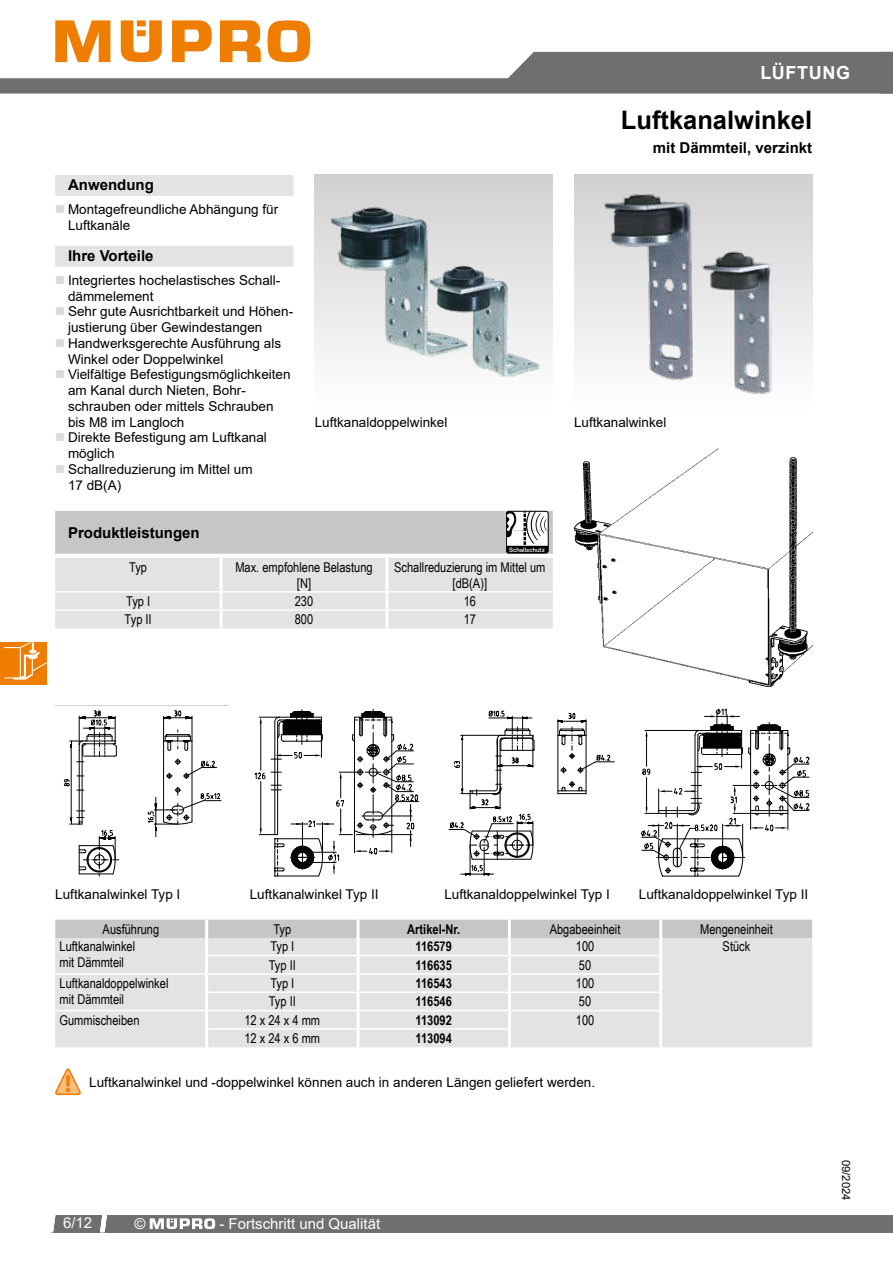
<style>
.page{position:relative;width:893px;height:1263px;background:#fff}
.page>*{position:absolute;margin:0;border:0;box-sizing:border-box;transform-origin:0 0}
.t1{font:700 25.5px "Arial";color:#000}
.t2{font:700 24.6px "Myriad";color:#ef7d00}
.t3{font:700 18px "Arial";letter-spacing:.035em;color:#fff}
.t4{font:700 15px "Arial";color:#000}
.t5{font:15px "Arial";color:#fff}
.t6{font:13.5px/15.8px "Arial";color:#000}
.t7{font:13.5px/15.8px "Arial Narrow";color:#000}
.t8{font:700 13.5px "Arial Narrow";color:#000}
.t9{font:11.25px "Arial";color:#000}
.t10{font:500 6px "Helvetica Neue";color:#fff}
</style>
<div class="page">
<svg style="left:0;top:20px;width:893px;height:74px"></svg>
<div style="left:51px;top:1215px;width:842px;height:17px;background:#706f6f"></div>
<svg style="left:51px;top:1215px;width:4px;height:17px"></svg>
<svg style="left:100px;top:1215px;width:7px;height:17px"></svg>
<svg style="left:150px;top:1218px;width:65px;height:11px"></svg>
<svg style="left:55px;top:1068px;width:26px;height:28px"></svg>
<div style="left:55px;top:920px;width:757px;height:18px;background:#c6c6c6"></div>
<div style="left:55px;top:938px;width:757px;height:109px;background:#e3e3e3"></div>
<hr style="left:205px;top:920px;width:3px;height:18px;background:#fff">
<hr style="left:357px;top:920px;width:3px;height:18px;background:#fff">
<hr style="left:508px;top:920px;width:3px;height:18px;background:#fff">
<hr style="left:659px;top:920px;width:3px;height:18px;background:#fff">
<hr style="left:205px;top:938px;width:3px;height:17px;background:#fff">
<hr style="left:357px;top:938px;width:3px;height:17px;background:#fff">
<hr style="left:508px;top:938px;width:3px;height:17px;background:#fff">
<hr style="left:659px;top:938px;width:3px;height:17px;background:#fff">
<hr style="left:205px;top:955px;width:3px;height:18px;background:#fff">
<hr style="left:357px;top:956px;width:3px;height:17px;background:#fff">
<hr style="left:508px;top:956px;width:3px;height:17px;background:#fff">
<hr style="left:659px;top:955px;width:3px;height:19px;background:#fff">
<hr style="left:205px;top:975px;width:3px;height:17px;background:#fff">
<hr style="left:357px;top:975px;width:3px;height:16px;background:#fff">
<hr style="left:508px;top:975px;width:3px;height:16px;background:#fff">
<hr style="left:659px;top:974px;width:3px;height:18px;background:#fff">
<hr style="left:205px;top:992px;width:3px;height:18px;background:#fff">
<hr style="left:357px;top:993px;width:3px;height:17px;background:#fff">
<hr style="left:508px;top:993px;width:3px;height:17px;background:#fff">
<hr style="left:659px;top:992px;width:3px;height:18px;background:#fff">
<hr style="left:205px;top:1011px;width:3px;height:18px;background:#fff">
<hr style="left:357px;top:1011px;width:3px;height:17px;background:#fff">
<hr style="left:508px;top:1011px;width:3px;height:18px;background:#fff">
<hr style="left:659px;top:1010px;width:3px;height:19px;background:#fff">
<hr style="left:205px;top:1029px;width:3px;height:18px;background:#fff">
<hr style="left:357px;top:1030px;width:3px;height:17px;background:#fff">
<hr style="left:508px;top:1029px;width:3px;height:18px;background:#fff">
<hr style="left:659px;top:1029px;width:3px;height:18px;background:#fff">
<hr style="left:208px;top:955px;width:150px;height:1px;background:#fff">
<hr style="left:358px;top:955px;width:151px;height:1px;background:#fff">
<hr style="left:509px;top:955px;width:150px;height:1px;background:#fff">
<hr style="left:55px;top:973px;width:152px;height:2px;background:#fff">
<hr style="left:207px;top:973px;width:151px;height:2px;background:#fff">
<hr style="left:358px;top:973px;width:151px;height:2px;background:#fff">
<hr style="left:509px;top:973px;width:150px;height:2px;background:#fff">
<hr style="left:208px;top:991px;width:150px;height:2px;background:#fff">
<hr style="left:358px;top:991px;width:151px;height:2px;background:#fff">
<hr style="left:509px;top:991px;width:150px;height:2px;background:#fff">
<hr style="left:55px;top:1010px;width:152px;height:1px;background:#fff">
<hr style="left:207px;top:1010px;width:151px;height:1px;background:#fff">
<hr style="left:358px;top:1010px;width:151px;height:1px;background:#fff">
<hr style="left:509px;top:1010px;width:150px;height:1px;background:#fff">
<hr style="left:208px;top:1028px;width:150px;height:2px;background:#fff">
<hr style="left:358px;top:1028px;width:150px;height:2px;background:#fff">
<div style="left:55px;top:175px;width:238px;height:21px;background:#e3e3e3"></div>
<div style="left:55px;top:246px;width:238px;height:21px;background:#e3e3e3"></div>
<svg style="left:55px;top:511px;width:498px;height:117px;background:#d7d7d7"></svg>
<hr style="left:220px;top:558px;width:3px;height:33px;background:#fff">
<hr style="left:385px;top:558px;width:3px;height:33px;background:#fff">
<hr style="left:220px;top:593px;width:3px;height:16px;background:#fff">
<hr style="left:385px;top:593px;width:3px;height:16px;background:#fff">
<hr style="left:220px;top:611px;width:3px;height:17px;background:#fff">
<hr style="left:385px;top:611px;width:3px;height:17px;background:#fff">
<hr style="left:55px;top:591px;width:166px;height:2px;background:#fff">
<hr style="left:221px;top:591px;width:166px;height:2px;background:#fff">
<hr style="left:387px;top:591px;width:166px;height:2px;background:#fff">
<hr style="left:55px;top:609px;width:166px;height:2px;background:#fff">
<hr style="left:221px;top:609px;width:166px;height:2px;background:#fff">
<hr style="left:387px;top:609px;width:166px;height:2px;background:#fff">
<img style="left:574px;top:175px;width:238px;height:220px">
<img style="left:315px;top:175px;width:238px;height:203px">
<img style="left:574px;top:448px;width:238px;height:238px">
<svg style="left:64px;top:710px;width:157px;height:166px"></svg>
<svg style="left:254px;top:709px;width:165px;height:168px"></svg>
<svg style="left:449px;top:710px;width:165px;height:166px"></svg>
<svg style="left:641px;top:708px;width:168px;height:169px"></svg>
<div style="left:0;top:642px;width:47px;height:43px;background:#ef7d00"></div>
<svg style="left:4px;top:642px;width:43px;height:38px"></svg>
<h3 class="t3" style="left:760px;top:60px;width:91px">LÜFTUNG</h3>
<p class="t4" style="left:68px;top:174px;width:87px">Anwendung</p>
<p class="t6" style="left:68px;top:201px;width:212px">Montagefreundliche Abhängung für<br>Luftkanäle</p>
<p class="t4" style="left:68px;top:245px;width:87px">Ihre Vorteile</p>
<p class="t6" style="left:68px;top:272px;width:227px">Integriertes hochelastisches Schall&shy;dämmelement<br>Sehr gute Ausrichtbarkeit und Höhen&shy;justierung über Gewindestangen<br>Handwerksgerechte Ausführung als<br>Winkel oder Doppelwinkel<br>Vielfältige Befestigungsmöglichkeiten am Kanal durch Nieten, Bohr&shy;schrauben oder mittels Schrauben bis M8 im Langloch<br>Direkte Befestigung am Luftkanal möglich<br>Schallreduzierung im Mittel um<br>17 dB(A)</p>
<p class="t4" style="left:68px;top:522px;width:133px">Produktleistungen</p>
<h1 class="t1" style="left:621px;top:102px;width:193px">Luftkanalwinkel</h1>
<p class="t4" style="left:653px;top:138px;width:161px">mit Dämmteil, verzinkt</p>
<p class="t6" style="left:315px;top:414px;width:134px">Luftkanaldoppelwinkel</p>
<p class="t6" style="left:574px;top:414px;width:94px">Luftkanalwinkel</p>
<p class="t10" style="left:509px;top:546px;width:37px">Schallschutz</p>
<p class="t7" style="left:129px;top:559px;width:19px">Typ</p>
<p class="t7" style="left:235px;top:559px;width:139px;text-align:center">Max. empfohlene Belastung [N]</p>
<p class="t7" style="left:394px;top:559px;width:153px;text-align:center">Schallreduzierung im Mittel um [dB(A)]</p>
<p class="t7" style="left:126px;top:593px;width:26px">Typ I</p>
<p class="t7" style="left:295px;top:593px;width:20px">230</p>
<p class="t7" style="left:464px;top:593px;width:14px">16</p>
<p class="t7" style="left:125px;top:611px;width:29px">Typ II</p>
<p class="t7" style="left:295px;top:611px;width:20px">800</p>
<p class="t7" style="left:464px;top:611px;width:14px">17</p>
<p class="t6" style="left:55px;top:886px;width:127px">Luftkanalwinkel Typ I</p>
<p class="t6" style="left:250px;top:886px;width:130px">Luftkanalwinkel Typ II</p>
<p class="t6" style="left:444px;top:886px;width:167px">Luftkanaldoppelwinkel Typ I</p>
<p class="t6" style="left:639px;top:886px;width:171px">Luftkanaldoppelwinkel Typ II</p>
<p class="t7" style="left:103px;top:921px;width:58px">Ausführung</p>
<p class="t7" style="left:273px;top:921px;width:19px">Typ</p>
<p class="t8" style="left:407px;top:919px;width:54px">Artikel-Nr.</p>
<p class="t7" style="left:550px;top:921px;width:72px">Abgabeeinheit</p>
<p class="t7" style="left:700px;top:921px;width:74px">Mengeneinheit</p>
<p class="t7" style="left:60px;top:938px;width:77px">Luftkanalwinkel mit Dämmteil</p>
<p class="t7" style="left:270px;top:938px;width:26px">Typ I</p>
<p class="t8" style="left:416px;top:936px;width:38px">116579</p>
<p class="t7" style="left:576px;top:938px;width:20px">100</p>
<p class="t7" style="left:723px;top:938px;width:29px">Stück</p>
<p class="t7" style="left:269px;top:956px;width:29px">Typ II</p>
<p class="t8" style="left:416px;top:955px;width:38px">116635</p>
<p class="t7" style="left:579px;top:956px;width:14px">50</p>
<p class="t7" style="left:60px;top:975px;width:110px">Luftkanaldoppelwinkel mit Dämmteil</p>
<p class="t7" style="left:270px;top:975px;width:26px">Typ I</p>
<p class="t8" style="left:416px;top:973px;width:38px">116543</p>
<p class="t7" style="left:576px;top:975px;width:20px">100</p>
<p class="t7" style="left:269px;top:993px;width:29px">Typ II</p>
<p class="t8" style="left:416px;top:991px;width:38px">116546</p>
<p class="t7" style="left:579px;top:993px;width:14px">50</p>
<p class="t7" style="left:60px;top:1011px;width:81px">Gummischeiben</p>
<p class="t7" style="left:244px;top:1011px;width:77px">12 x 24 x 4 mm</p>
<p class="t8" style="left:416px;top:1010px;width:38px">113092</p>
<p class="t7" style="left:576px;top:1011px;width:20px">100</p>
<p class="t7" style="left:244px;top:1030px;width:77px">12 x 24 x 6 mm</p>
<p class="t8" style="left:416px;top:1028px;width:38px">113094</p>
<h2 class="t2" style="left:65px;top:1071px;width:8px">!</h2>
<p class="t6" style="left:89px;top:1074px;width:507px">Luftkanalwinkel und -doppelwinkel können auch in anderen Längen geliefert werden.</p>
<p class="t5" style="left:63px;top:1213px;width:31px">6/12</p>
<p class="t5" style="left:135px;top:1213px;width:13px">©</p>
<p class="t5" style="left:219px;top:1213px;width:162px">- Fortschritt und Qualität</p>
<p class="t9" style="left:854px;top:1160px;width:42px;rotate:90deg">09/2024</p>
</div>
